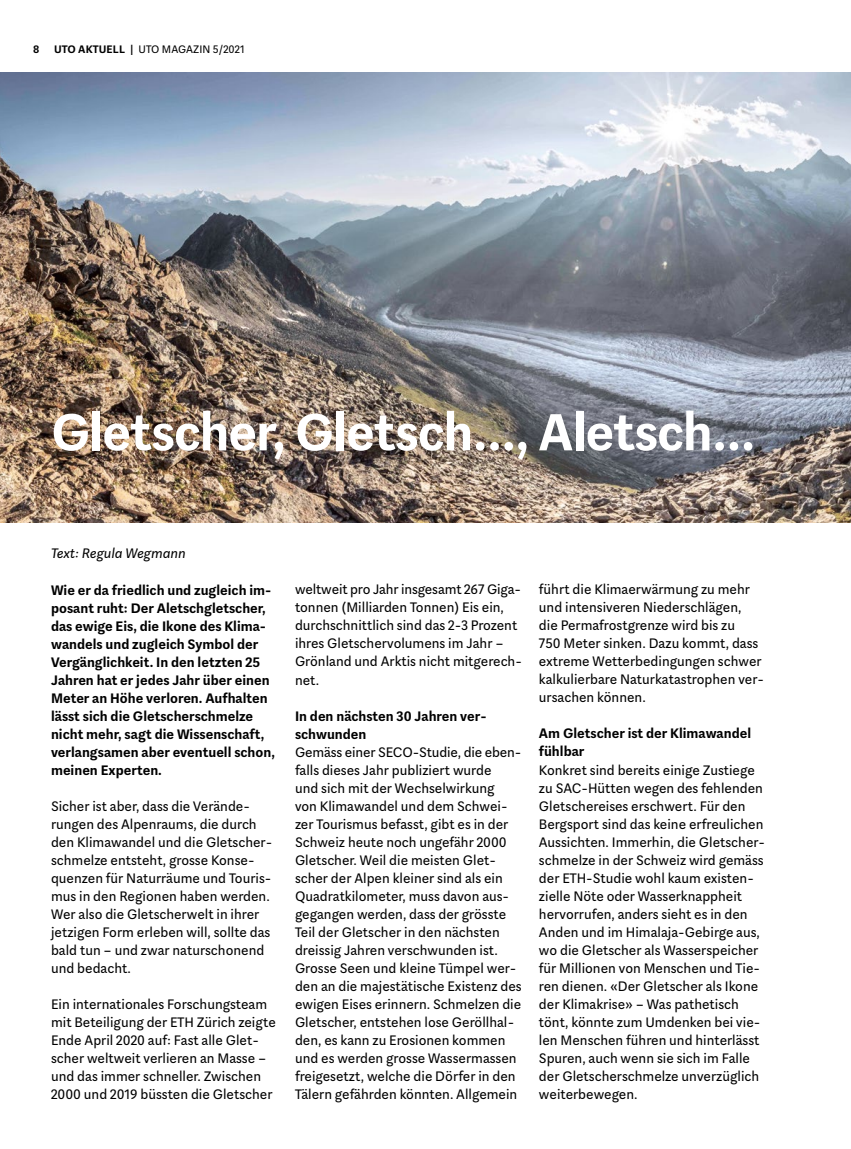
<style>
.page{position:relative;width:851px;height:1149px;background:#fff}
.page>*{position:absolute;margin:0;border:0;box-sizing:border-box;transform-origin:0 0}
.t1{font:700 54px "Aspen";letter-spacing:-.02em;color:#fff}
.t2{font:14.25px/18px "Aspen";color:#000}
.t3{font:700 14.25px/18px "Aspen";color:#000}
.t4{font:italic 14.25px "Aspen";color:#000}
.t5{font:11.25px "Aspen";letter-spacing:.01em;color:#000}
.t6{font:700 11.25px "Aspen";color:#000}
.s1{font-weight:700}
</style>
<div class="page">
<img style="left:0;top:72px;width:850px;height:450px">
<p class="t6" style="left:33px;top:42px;width:8px">8</p>
<p class="t5" style="left:54px;top:42px;width:192px"><span class="s1">UTO AKTUELL |</span> UTO MAGAZIN 5/2021</p>
<h1 class="t1" style="left:51px;top:396px;width:706px">Gletscher, Gletsch…, Aletsch…</h1>
<p class="t4" style="left:51px;top:544px;width:136px">Text: Regula Wegmann</p>
<p class="t3" style="left:51px;top:580px;width:225px">Wie er da friedlich und zugleich im&shy;posant ruht: Der Aletschgletscher, das ewige Eis, die Ikone des Klima&shy;wandels und zugleich Symbol der Vergänglichkeit. In den letzten 25<br>Jahren hat er jedes Jahr über einen Meter an Höhe verloren. Aufhalten lässt sich die Gletscherschmelze nicht mehr, sagt die Wissenschaft, verlangsamen aber eventuell schon, meinen Experten.</p>
<p class="t2" style="left:51px;top:796px;width:223px">Sicher ist aber, dass die Verände&shy;rungen des Alpenraums, die durch den Klimawandel und die Gletscher&shy;schmelze entsteht, grosse Konse&shy;quenzen für Naturräume und Touris&shy;mus in den Regionen haben werden.<br>Wer also die Gletscherwelt in ihrer jetzigen Form erleben will, sollte das bald tun – und zwar naturschonend und bedacht.</p>
<p class="t2" style="left:51px;top:994px;width:226px">Ein internationales Forschungsteam mit Beteiligung der ETH Zürich zeigte Ende April 2020 auf: Fast alle Glet&shy;scher weltweit verlieren an Masse – und das immer schneller. Zwischen 2000 und 2019 büssten die Gletscher</p>
<p class="t2" style="left:295px;top:580px;width:228px">weltweit pro Jahr insgesamt 267 Giga&shy;tonnen (Milliarden Tonnen) Eis ein, durchschnittlich sind das 2-3 Prozent ihres Gletschervolumens im Jahr –<br>Grönland und Arktis nicht mitgerech&shy;net.</p>
<p class="t3" style="left:295px;top:706px;width:193px">In den nächsten 30 Jahren ver&shy;schwunden</p>
<p class="t2" style="left:295px;top:742px;width:228px">Gemäss einer SECO-Studie, die eben&shy;falls dieses Jahr publiziert wurde<br>und sich mit der Wechselwirkung<br>von Klimawandel und dem Schwei&shy;zer Tourismus befasst, gibt es in der Schweiz heute noch ungefähr 2000<br>Gletscher. Weil die meisten Glet&shy;scher der Alpen kleiner sind als ein Quadratkilometer, muss davon aus&shy;gegangen werden, dass der grösste Teil der Gletscher in den nächsten dreissig Jahren verschwunden ist.<br>Grosse Seen und kleine Tümpel wer&shy;den an die majestätische Existenz des ewigen Eises erinnern. Schmelzen die Gletscher, entstehen lose Geröllhal&shy;den, es kann zu Erosionen kommen und es werden grosse Wassermassen freigesetzt, welche die Dörfer in den Tälern gefährden könnten. Allgemein</p>
<p class="t2" style="left:539px;top:580px;width:226px">führt die Klimaerwärmung zu mehr und intensiveren Niederschlägen,<br>die Permafrostgrenze wird bis zu<br>750 Meter sinken. Dazu kommt, dass extreme Wetterbedingungen schwer kalkulierbare Naturkatastrophen ver&shy;ursachen können.</p>
<p class="t3" style="left:539px;top:724px;width:214px">Am Gletscher ist der Klimawandel fühlbar</p>
<p class="t2" style="left:539px;top:760px;width:228px">Konkret sind bereits einige Zustiege zu SAC-Hütten wegen des fehlenden Gletschereises erschwert. Für den Bergsport sind das keine erfreulichen Aussichten. Immerhin, die Gletscher&shy;schmelze in der Schweiz wird gemäss der ETH-Studie wohl kaum existen&shy;zielle Nöte oder Wasserknappheit hervorrufen, anders sieht es in den Anden und im Himalaja-Gebirge aus, wo die Gletscher als Wasserspeicher für Millionen von Menschen und Tie&shy;ren dienen. «Der Gletscher als Ikone der Klimakrise» – Was pathetisch tönt, könnte zum Umdenken bei vie&shy;len Menschen führen und hinterlässt Spuren, auch wenn sie sich im Falle der Gletscherschmelze unverzüglich weiterbewegen.</p>
</div>
